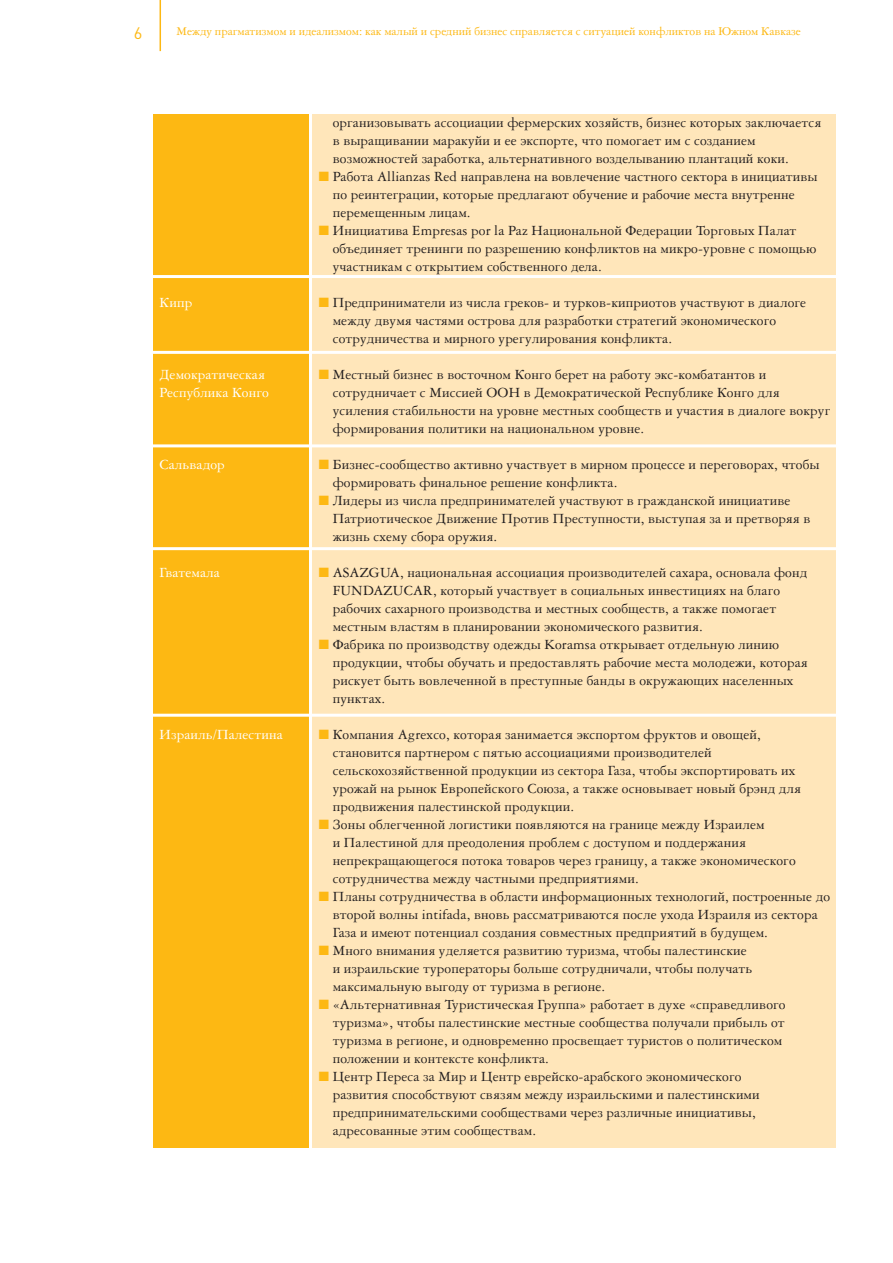
<style>
.page{position:relative;width:893px;height:1263px;background:#fff}
.page>*{position:absolute;margin:0;border:0;box-sizing:border-box;transform-origin:0 0}
.t1{font:16.5px "DIN";color:#fdb813}
.t2{font:15px/18px "Garamond DT Cyrillic";letter-spacing:.01em;color:#231f20}
.t3{font:15px/18px "Garamond DT Cyrillic";letter-spacing:.01em;color:#fff}
.t4{font:12.75px "Garamond DT Cyrillic";color:#fdb813}
.s1{color:#fdb813}
</style>
<div class="page">
<hr style="left:159px;top:0;width:2px;height:51px;background:#fdb813">
<div style="left:312px;top:115px;width:523px;height:1033px;background:#ffe6ba"></div>
<div style="left:153px;top:115px;width:155px;height:1033px;background:#fdb813"></div>
<hr style="left:150px;top:275px;width:687px;height:3px;background:#fff">
<hr style="left:150px;top:351px;width:688px;height:3px;background:#fff">
<hr style="left:150px;top:444px;width:688px;height:3px;background:#fff">
<hr style="left:150px;top:547px;width:687px;height:3px;background:#fff">
<hr style="left:150px;top:714px;width:688px;height:3px;background:#fff">
<p class="t1" style="left:134px;top:27px;width:10px">6</p>
<p class="t4" style="left:176px;top:27px;width:626px">Между прагматизмом и идеализмом: как малый и средний бизнес справляется с ситуацией конфликтов на Южном Кавказе</p>
<p class="t3" style="left:159px;top:295px;width:34px">Кипр</p>
<p class="t3" style="left:159px;top:367px;width:111px">Демократическая<br>Республика Конго</p>
<p class="t3" style="left:159px;top:457px;width:67px">Сальвадор</p>
<p class="t3" style="left:159px;top:565px;width:62px">Гватемала</p>
<p class="t3" style="left:159px;top:727px;width:125px">Израиль/Палестина</p>
<p class="t2" style="left:333px;top:115px;width:490px">организовывать ассоциации фермерских хозяйств, бизнес которых заключается в выращивании маракуйи и ее экспорте, что помогает им с созданием возможностей заработка, альтернативного возделыванию плантаций коки.</p>
<p class="t2" style="left:333px;top:169px;width:486px;text-indent:-14px"><span class="s1">■</span> Работа Allianzas Red направлена на вовлечение частного сектора в инициативы по реинтеграции, которые предлагают обучение и рабочие места внутренне перемещенным лицам.</p>
<p class="t2" style="left:333px;top:223px;width:485px;text-indent:-14px"><span class="s1">■</span> Инициатива Empresas por la Paz Национальной Федерации Торговых Палат объединяет тренинги по разрешению конфликтов на микро-уровне с помощью участникам с открытием собственного дела.</p>
<p class="t2" style="left:333px;top:295px;width:475px;text-indent:-14px"><span class="s1">■</span> Предприниматели из числа греков- и турков-киприотов участвуют в диалоге между двумя частями острова для разработки стратегий экономического сотрудничества и мирного урегулирования конфликта.</p>
<p class="t2" style="left:333px;top:367px;width:499px;text-indent:-14px"><span class="s1">■</span> Местный бизнес в восточном Конго берет на работу экс-комбатантов и сотрудничает с Миссией ООН в Демократической Республике Конго для усиления стабильности на уровне местных сообществ и участия в диалоге вокруг формирования политики на национальном уровне.</p>
<p class="t2" style="left:333px;top:457px;width:488px;text-indent:-14px"><span class="s1">■</span> Бизнес-сообщество активно участвует в мирном процессе и переговорах, чтобы формировать финальное решение конфликта.</p>
<p class="t2" style="left:333px;top:493px;width:479px;text-indent:-14px"><span class="s1">■</span> Лидеры из числа предпринимателей участвуют в гражданской инициативе<br>Патриотическое Движение Против Преступности, выступая за и претворяя в жизнь схему сбора оружия.</p>
<p class="t2" style="left:333px;top:565px;width:476px;text-indent:-14px"><span class="s1">■</span> ASAZGUA, национальная ассоциация производителей сахара, основала фонд FUNDAZUCAR, который участвует в социальных инвестициях на благо рабочих сахарного производства и местных сообществ, а также помогает местным властям в планировании экономического развития.</p>
<p class="t2" style="left:333px;top:637px;width:476px;text-indent:-14px"><span class="s1">■</span> Фабрика по производству одежды Koramsa открывает отдельную линию продукции, чтобы обучать и предоставлять рабочие места молодежи, которая рискует быть вовлеченной в преступные банды в окружающих населенных пунктах.</p>
<p class="t2" style="left:333px;top:727px;width:470px;text-indent:-14px"><span class="s1">■</span> Компания Agrexco, которая занимается экспортом фруктов и овощей, становится партнером с пятью ассоциациями производителей сельскохозяйственной продукции из сектора Газа, чтобы экспортировать их урожай на рынок Европейского Союза, а также основывает новый брэнд для продвижения палестинской продукции.</p>
<p class="t2" style="left:333px;top:817px;width:464px;text-indent:-14px"><span class="s1">■</span> Зоны облегченной логистики появляются на границе между Израилем<br>и Палестиной для преодоления проблем с доступом и поддержания непрекращающегося потока товаров через границу, а также экономического сотрудничества между частными предприятиями.</p>
<p class="t2" style="left:333px;top:889px;width:499px;text-indent:-14px"><span class="s1">■</span> Планы сотрудничества в области информационных технологий, построенные до второй волны intifada, вновь рассматриваются после ухода Израиля из сектора<br>Газа и имеют потенциал создания совместных предприятий в будущем.</p>
<p class="t2" style="left:333px;top:943px;width:421px;text-indent:-14px"><span class="s1">■</span> Много внимания уделяется развитию туризма, чтобы палестинские и израильские туроператоры больше сотрудничали, чтобы получать максимальную выгоду от туризма в регионе.</p>
<p class="t2" style="left:333px;top:997px;width:454px;text-indent:-14px"><span class="s1">■</span> «Альтернативная Туристическая Группа» работает в духе «справедливого туризма», чтобы палестинские местные сообщества получали прибыль от туризма в регионе, и одновременно просвещает туристов о политическом положении и контексте конфликта.</p>
<p class="t2" style="left:333px;top:1069px;width:428px;text-indent:-14px"><span class="s1">■</span> Центр Переса за Мир и Центр еврейско-арабского экономического развития способствуют связям между израильскими и палестинскими предпринимательскими сообществами через различные инициативы, адресованные этим сообществам.</p>
</div>
